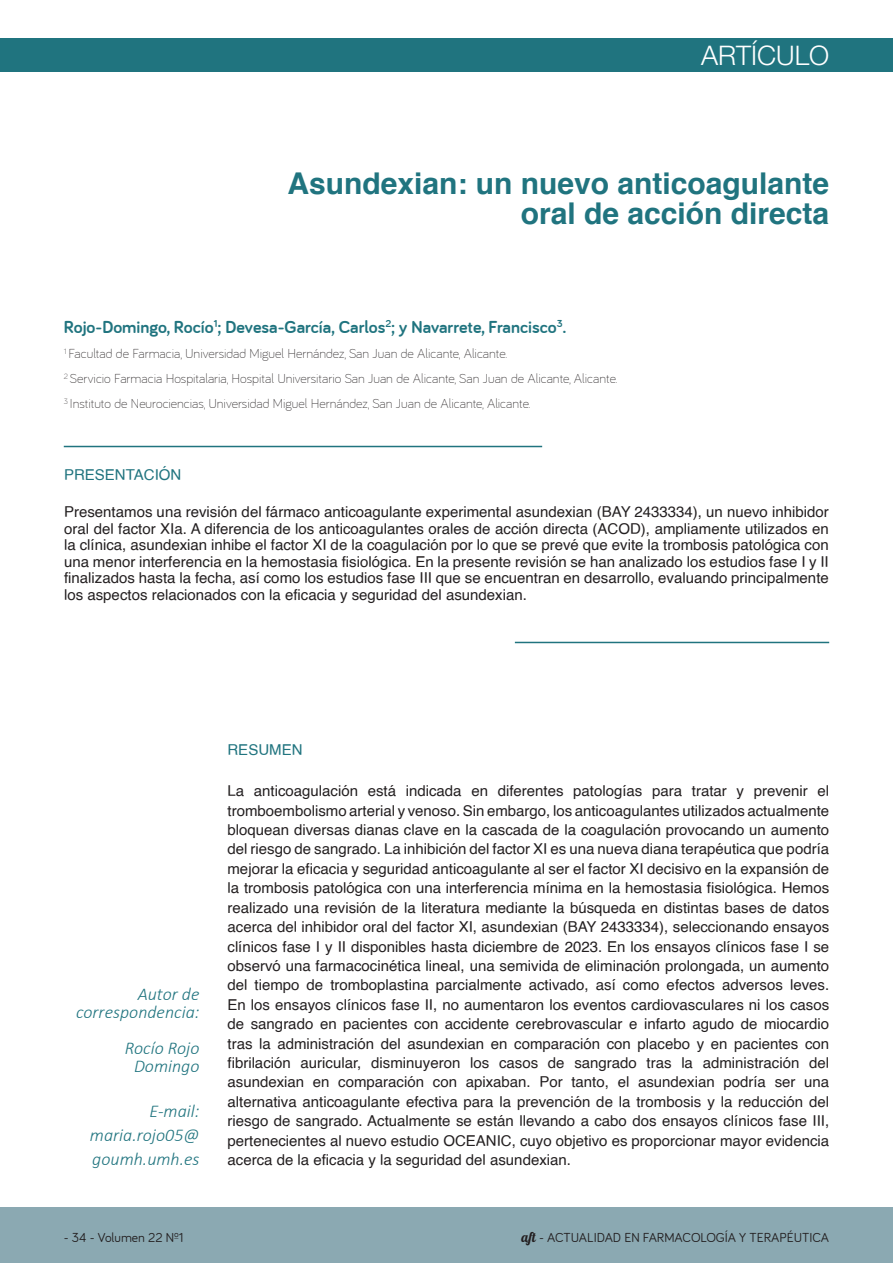
<style>
.page{position:relative;width:893px;height:1263px;background:#fff}
.page>*{position:absolute;margin:0;border:0;box-sizing:border-box;transform-origin:0 0}
.TÍTULO{font:700 30px "Helvetica";color:#20747f}
.ENCABEZADOS_1{font:300 27px "Helvetica Neue";color:#fff}
.t1{font:italic 300 18px/18px "Calibri";color:#20747f;text-align:right}
.t2{font:700 18px "Bariol";color:#20747f}
.ESTANDAR_2{font:15px/19.4px "Helvetica";color:#231f20;text-align:justify}
.ESTANDAR_2-2{font:15px "Helvetica";color:#20747f}
.t3{font:300 13.5px "Bariol";color:#231f20}
.NUMERACIÓN{font:13.5px "Bariol";color:#231f20}
.s1{font-family:"Lobster 1.4"}
</style>
<div class="page">
<div style="left:0;top:1208px;width:893px;height:55px;background:#8ba9b2"></div>
<div style="left:0;top:38px;width:893px;height:33px;background:#20747f"></div>
<hr style="left:64px;top:446px;width:478px;height:1px;background:#20747f">
<hr style="left:515px;top:642px;width:314px;height:1px;background:#20747f">
<p class="ENCABEZADOS_1" style="left:701px;top:39px;width:130px">ARTÍCULO</p>
<p class="TÍTULO" style="left:287px;top:159px;width:543px">Asundexian: un nuevo anticoagulante</p>
<p class="TÍTULO" style="left:521px;top:189px;width:310px">oral de acción directa</p>
<p class="t2" style="left:64px;top:317px;width:504px">Rojo-Domingo, Rocío<sup>1</sup>; Devesa-García, Carlos<sup>2</sup>; y Navarrete, Francisco<sup>3</sup>.</p>
<p class="t3" style="left:64px;top:346px;width:445px"><sup>1</sup> Facultad de Farmacia, Universidad Miguel Hernández, San Juan de Alicante, Alicante.</p>
<p class="t3" style="left:64px;top:371px;width:555px"><sup>2</sup> Servicio Farmacia Hospitalaria, Hospital Universitario San Juan de Alicante, San Juan de Alicante, Alicante.</p>
<p class="t3" style="left:64px;top:396px;width:468px"><sup>3</sup> Instituto de Neurociencias, Universidad Miguel Hernández, San Juan de Alicante, Alicante.</p>
<p class="ESTANDAR_2-2" style="left:64px;top:463px;width:119px">PRESENTACIÓN</p>
<p class="ESTANDAR_2" style="left:64px;top:504px;width:766px;line-height:16.5px">Presentamos una revisión del fármaco anticoagulante experimental asundexian (BAY 2433334), un nuevo inhibidor oral del factor XIa. A diferencia de los anticoagulantes orales de acción directa (ACOD), ampliamente utilizados en la clínica, asundexian inhibe el factor XI de la coagulación por lo que se prevé que evite la trombosis patológica con una menor interferencia en la hemostasia fisiológica. En la presente revisión se han analizado los estudios fase I y II finalizados hasta la fecha, así como los estudios fase III que se encuentran en desarrollo, evaluando principalmente los aspectos relacionados con la eficacia y seguridad del asundexian.</p>
<p class="t1" style="left:76px;top:985px;width:125px">Autor de correspondencia:</p>
<p class="t1" style="left:125px;top:1039px;width:76px;text-align:center">Rocío Rojo<br>Domingo</p>
<p class="t1" style="left:149px;top:1102px;width:52px">E-mail:</p>
<p class="t1" style="left:90px;top:1123px;width:111px;line-height:24px;text-align:left">maria.rojo05@ goumh.umh.es</p>
<p class="ESTANDAR_2-2" style="left:227px;top:739px;width:76px">RESUMEN</p>
<p class="ESTANDAR_2" style="left:227px;top:782px;width:603px">La anticoagulación está indicada en diferentes patologías para tratar y prevenir el tromboembolismo arterial y venoso. Sin embargo, los anticoagulantes utilizados actualmente bloquean diversas dianas clave en la cascada de la coagulación provocando un aumento del riesgo de sangrado. La inhibición del factor XI es una nueva diana terapéutica que podría mejorar la eficacia y seguridad anticoagulante al ser el factor XI decisivo en la expansión de la trombosis patológica con una interferencia mínima en la hemostasia fisiológica. Hemos realizado una revisión de la literatura mediante la búsqueda en distintas bases de datos acerca del inhibidor oral del factor XI, asundexian (BAY 2433334), seleccionando ensayos clínicos fase I y II disponibles hasta diciembre de 2023. En los ensayos clínicos fase I se observó una farmacocinética lineal, una semivida de eliminación prolongada, un aumento del tiempo de tromboplastina parcialmente activado, así como efectos adversos leves.<br>En los ensayos clínicos fase II, no aumentaron los eventos cardiovasculares ni los casos de sangrado en pacientes con accidente cerebrovascular e infarto agudo de miocardio tras la administración del asundexian en comparación con placebo y en pacientes con fibrilación auricular, disminuyeron los casos de sangrado tras la administración del asundexian en comparación con apixaban. Por tanto, el asundexian podría ser una alternativa anticoagulante efectiva para la prevención de la trombosis y la reducción del riesgo de sangrado. Actualmente se están llevando a cabo dos ensayos clínicos fase III, pertenecientes al nuevo estudio OCEANIC, cuyo objetivo es proporcionar mayor evidencia acerca de la eficacia y la seguridad del asundexian.</p>
<p class="NUMERACIÓN" style="left:64px;top:1230px;width:121px">- 34 - Volumen 22 Nº1</p>
<p class="NUMERACIÓN" style="left:522px;top:1230px;width:309px"><span class="s1">aft</span> - ACTUALIDAD EN FARMACOLOGÍA Y TERAPÉUTICA</p>
</div>
